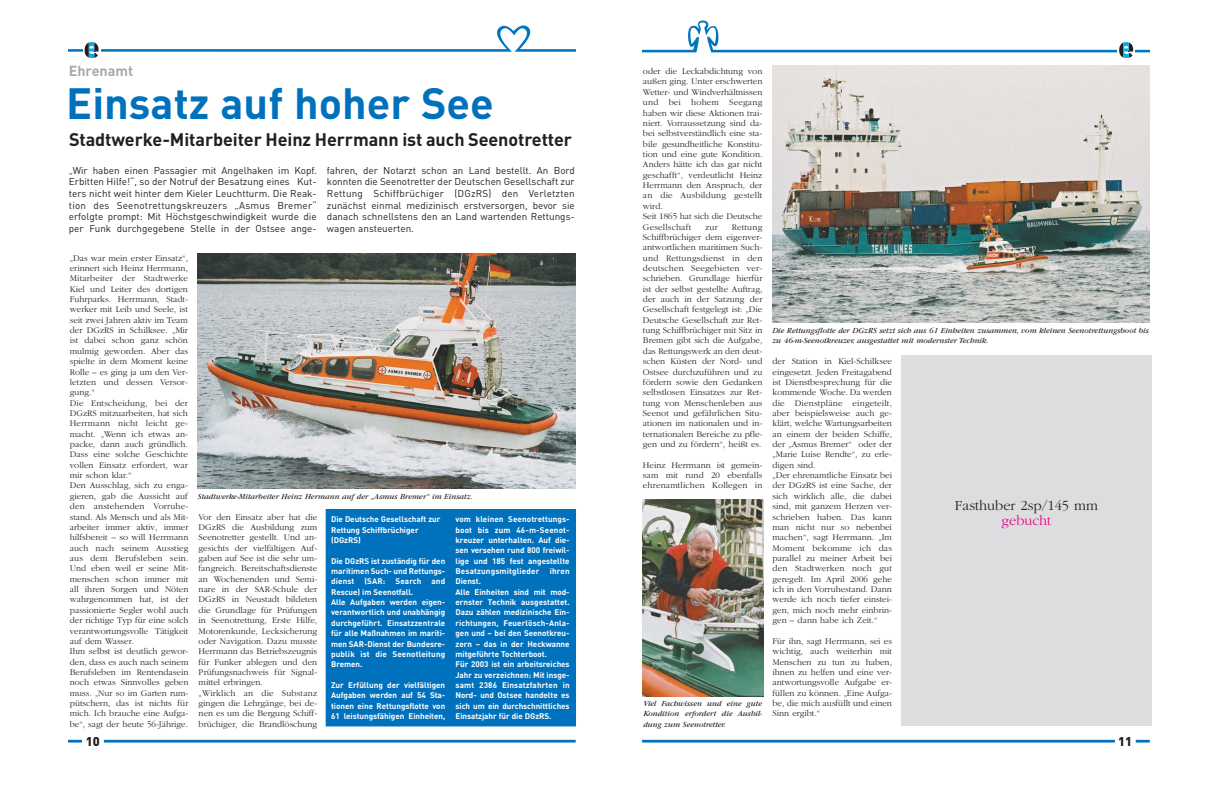
<style>
.page{position:relative;width:1219px;height:789px;background:#fff}
.page>*{position:absolute;margin:0;border:0;box-sizing:border-box;transform-origin:0 0}
.t1{font:700 43.2px "DIN";color:#0071bc}
.t2{font:700 18px "DIN";letter-spacing:-.005em;color:#231f20}
.t3{font:300 14.4px "Garamond";color:#231f20}
.t4{font:700 14.4px "DIN";color:#a7a9ac}
.t5{font:300 14.4px "Garamond";color:#ec008c}
.t6{font:900 12.6px "DIN";color:#231f20}
.t7{font:9.9px/11.7px "DIN";color:#231f20;text-align:justify}
.t8{font:300 9px/10.4px "Garamond";color:#231f20}
.t9{font:700 8.1px/10.4px "DIN";letter-spacing:-.005em;color:#fff}
.t10{font:italic 8.1px/10.4px "Garamond";color:#231f20}
</style>
<div class="page">
<hr style="left:104px;top:739px;width:472px;height:3px;background:#0071bc">
<hr style="left:68px;top:739px;width:14px;height:3px;background:#0071bc">
<svg style="left:642px;top:20px;width:508px;height:38px"></svg>
<hr style="left:642px;top:739px;width:473px;height:3px;background:#0071bc">
<hr style="left:1136px;top:739px;width:14px;height:3px;background:#0071bc">
<img style="left:197px;top:253px;width:379px;height:235px">
<svg style="left:68px;top:25px;width:508px;height:33px"></svg>
<div style="left:901px;top:355px;width:250px;height:370px;background:#dcddde"></div>
<img style="left:772px;top:65px;width:378px;height:257px">
<div style="left:327px;top:509px;width:248px;height:216px;background:#0071bc"></div>
<div style="left:326px;top:509px;width:250px;height:217px;border:2px solid #0071bc"></div>
<img style="left:643px;top:499px;width:120px;height:197px">
<h3 class="t4" style="left:69px;top:67px;width:66px">Ehrenamt</h3>
<h1 class="t1" style="left:66px;top:91px;width:429px">Einsatz auf hoher See</h1>
<h2 class="t2" style="left:69px;top:135px;width:505px">Stadtwerke-Mitarbeiter Heinz Herrmann ist auch Seenotretter</h2>
<p class="t7" style="left:69px;top:166px;width:249px">„Wir haben einen Passagier mit Angelhaken im Kopf.<br>Erbitten Hilfe!“, so der Notruf der Besatzung eines Kut&shy;ters nicht weit hinter dem Kieler Leuchtturm. Die Reak&shy;tion des Seenotrettungskreuzers „Asmus Bremer“ erfolgte prompt: Mit Höchstgeschwindigkeit wurde die per Funk durchgegebene Stelle in der Ostsee ange-</p>
<p class="t7" style="left:327px;top:166px;width:249px">fahren, der Notarzt schon an Land bestellt. An Bord konnten die Seenotretter der Deutschen Gesellschaft zur Rettung Schiffbrüchiger (DGzRS) den Verletzten zunächst einmal medizinisch erstversorgen, bevor sie danach schnellstens den an Land wartenden Rettungs&shy;wagen ansteuerten.</p>
<p class="t8" style="left:70px;top:253px;width:120px">„Das war mein erster Einsatz“, erinnert sich Heinz Herrmann,<br>Mitarbeiter der Stadtwerke<br>Kiel und Leiter des dortigen<br>Fuhrparks. Herrmann, Stadt&shy;werker mit Leib und Seele, ist seit zwei Jahren aktiv im Team der DGzRS in Schilksee. „Mir ist dabei schon ganz schön mulmig geworden. Aber das spielte in dem Moment keine<br>Rolle – es ging ja um den Ver&shy;letzten und dessen Versor&shy;gung.“<br>Die Entscheidung, bei der<br>DGzRS mitzuarbeiten, hat sich<br>Herrmann nicht leicht ge&shy;macht. „Wenn ich etwas an&shy;packe, dann auch gründlich.<br>Dass eine solche Geschichte vollen Einsatz erfordert, war mir schon klar.“<br>Den Ausschlag, sich zu enga&shy;gieren, gab die Aussicht auf den anstehenden Vorruhe&shy;stand. Als Mensch und als Mit&shy;arbeiter immer aktiv, immer hilfsbereit – so will Herrmann auch nach seinem Ausstieg aus dem Berufsleben sein.<br>Und eben weil er seine Mit&shy;menschen schon immer mit all ihren Sorgen und Nöten wahrgenommen hat, ist der passionierte Segler wohl auch der richtige Typ für eine solch verantwortungsvolle Tätigkeit auf dem Wasser.<br>Ihm selbst ist deutlich gewor&shy;den, dass es auch nach seinem<br>Berufsleben im Rentendasein noch etwas Sinnvolles geben muss. „Nur so im Garten rum&shy;pütschern, das ist nichts für mich. Ich brauche eine Aufga&shy;be“, sagt der heute 56-Jährige.</p>
<p class="t10" style="left:198px;top:491px;width:276px">Stadtwerke-Mitarbeiter Heinz Hermann auf der „Asmus Bremer“ im Einsatz.</p>
<p class="t8" style="left:199px;top:512px;width:120px">Vor den Einsatz aber hat die<br>DGzRS die Ausbildung zum<br>Seenotretter gestellt. Und an&shy;gesichts der vielfältigen Auf&shy;gaben auf See ist die sehr um&shy;fangreich. Bereitschaftsdienste an Wochenenden und Semi&shy;nare in der SAR-Schule der<br>DGzRS in Neustadt bildeten die Grundlage für Prüfungen in Seenotrettung, Erste Hilfe,<br>Motorenkunde, Lecksicherung oder Navigation. Dazu musste<br>Herrmann das Betriebszeugnis für Funker ablegen und den<br>Prüfungsnachweis für Signal&shy;mittel erbringen.<br>„Wirklich an die Substanz gingen die Lehrgänge, bei de&shy;nen es um die Bergung Schiff&shy;brüchiger, die Brandlöschung</p>
<p class="t9" style="left:331px;top:515px;width:111px">Die Deutsche Gesellschaft zur<br>Rettung Schiffbrüchiger (DGzRS)</p>
<p class="t9" style="left:331px;top:556px;width:116px">Die DGzRS ist zuständig für den maritimen Such- und Rettungs&shy;dienst (SAR: Search and<br>Rescue) im Seenotfall.<br>Alle Aufgaben werden eigen&shy;verantwortlich und unabhängig durchgeführt. Einsatzzentrale für alle Maßnahmen im mariti&shy;men SAR-Dienst der Bundesre&shy;publik ist die Seenotleitung<br>Bremen.</p>
<p class="t9" style="left:331px;top:681px;width:116px;text-align:justify">Zur Erfüllung der vielfältigen Aufgaben werden auf 54 Sta&shy;tionen eine Rettungsflotte von 61 leistungsfähigen Einheiten,</p>
<p class="t9" style="left:455px;top:515px;width:116px;text-align:justify">vom kleinen Seenotrettungs&shy;boot bis zum 46-m-Seenot&shy;kreuzer unterhalten. Auf die&shy;sen versehen rund 800 freiwil&shy;lige und 185 fest angestellte Besatzungsmitglieder</p>
<p class="t9" style="left:550px;top:567px;width:21px">ihren</p>
<p class="t9" style="left:455px;top:577px;width:116px">Dienst.<br>Alle Einheiten sind mit mod&shy;ernster Technik ausgestattet.<br>Dazu zählen medizinische Ein&shy;richtungen, Feuerlösch-Anla&shy;gen und – bei den Seenotkreu&shy;zern – das in der Heckwanne mitgeführte Tochterboot.<br>Für 2003 ist ein arbeitsreiches<br>Jahr zu verzeichnen: Mit insge&shy;samt 2386 Einsatzfahrten in<br>Nord- und Ostsee handelte es sich um ein durchschnittliches<br>Einsatzjahr für die DGzRS.</p>
<p class="t8" style="left:643px;top:67px;width:121px">oder die Leckabdichtung von außen ging. Unter erschwerten<br>Wetter- und Windverhältnissen und bei hohem Seegang haben wir diese Aktionen trai&shy;niert. Vorraussetzung sind da&shy;bei selbstverständlich eine sta&shy;bile gesundheitliche Konstitu&shy;tion und eine gute Kondition.<br>Anders hätte ich das gar nicht geschafft“, verdeutlicht Heinz<br>Herrmann den Anspruch, der an die Ausbildung gestellt wird.<br>Seit 1865 hat sich die Deutsche<br>Gesellschaft</p>
<p class="t8" style="left:643px;top:222px;width:121px;text-align:justify;text-indent:89px">Rettung Schiffbrüchiger dem eigenver&shy;antwortlichen maritimen Such&shy;und Rettungsdienst in den deutschen Seegebieten ver&shy;schrieben. Grundlage hierfür ist der selbst gestellte Auftrag, der auch in der Satzung der Gesellschaft festgelegt ist: „Die Deutsche Gesellschaft zur Ret&shy;tung Schiffbrüchiger mit Sitz in Bremen gibt sich die Aufgabe, das Rettungswerk an den deut&shy;schen Küsten der Nord- und Ostsee durchzuführen und zu fördern sowie den Gedanken selbstlosen Einsatzes zur Ret&shy;tung von Menschenleben aus Seenot und gefährlichen Situ&shy;ationen im nationalen und in&shy;ternationalen Bereiche zu pfle&shy;gen und zu fördern“, heißt es.</p>
<p class="t8" style="left:643px;top:460px;width:121px;text-align:justify">Heinz Herrmann ist gemein&shy;sam mit rund 20 ebenfalls ehrenamtlichen Kollegen in</p>
<p class="t8" style="left:705px;top:222px;width:14px">zur</p>
<p class="t10" style="left:643px;top:698px;width:120px;text-align:justify">Viel Fachwissen und eine gute Kondition erfordert die Ausbil&shy;dung zum Seenotretter.</p>
<p class="t10" style="left:772px;top:326px;width:378px">Die Rettungsflotte der DGzRS setzt sich aus 61 Einheiten zusammen, vom kleinen Seenotrettungsboot bis zu 46-m-Seenotkreuzer, ausgestattet mit modernster Technik.</p>
<p class="t8" style="left:773px;top:357px;width:121px">der Station in Kiel-Schilksee eingesetzt. Jeden Freitagabend ist Dienstbesprechung für die kommende Woche. Da werden die Dienstpläne eingeteilt, aber beispielsweise auch ge&shy;klärt, welche Wartungsarbeiten an einem der beiden Schiffe, der „Asmus Bremer“ oder der „Marie Luise Rendte“, zu erle&shy;digen sind.<br>„Der ehrenamtliche Einsatz bei der DGzRS ist eine Sache, der sich wirklich alle, die dabei sind, mit ganzem Herzen ver&shy;schrieben haben. Das kann man nicht nur so nebenbei machen“, sagt Herrmann. „Im<br>Moment bekomme ich das parallel zu meiner Arbeit bei den Stadtwerken noch gut geregelt. Im April 2006 gehe ich in den Vorruhestand. Dann werde ich noch tiefer einstei&shy;gen, mich noch mehr einbrin&shy;gen – dann habe ich Zeit.“</p>
<p class="t8" style="left:773px;top:636px;width:121px;text-align:justify">Für ihn, sagt Herrmann, sei es wichtig, auch weiterhin mit Menschen zu tun zu haben, ihnen zu helfen und eine ver&shy;antwortungsvolle Aufgabe er&shy;füllen zu können. „Eine Aufga&shy;be, die mich ausfüllt und einen Sinn ergibt.“</p>
<h3 class="t3" style="left:955px;top:500px;width:144px">Fasthuber 2sp/145 mm</h3>
<h3 class="t5" style="left:1002px;top:514px;width:51px">gebucht</h3>
<h3 class="t6" style="left:86px;top:737px;width:16px">10</h3>
<h3 class="t6" style="left:1118px;top:737px;width:16px">11</h3>
</div>
